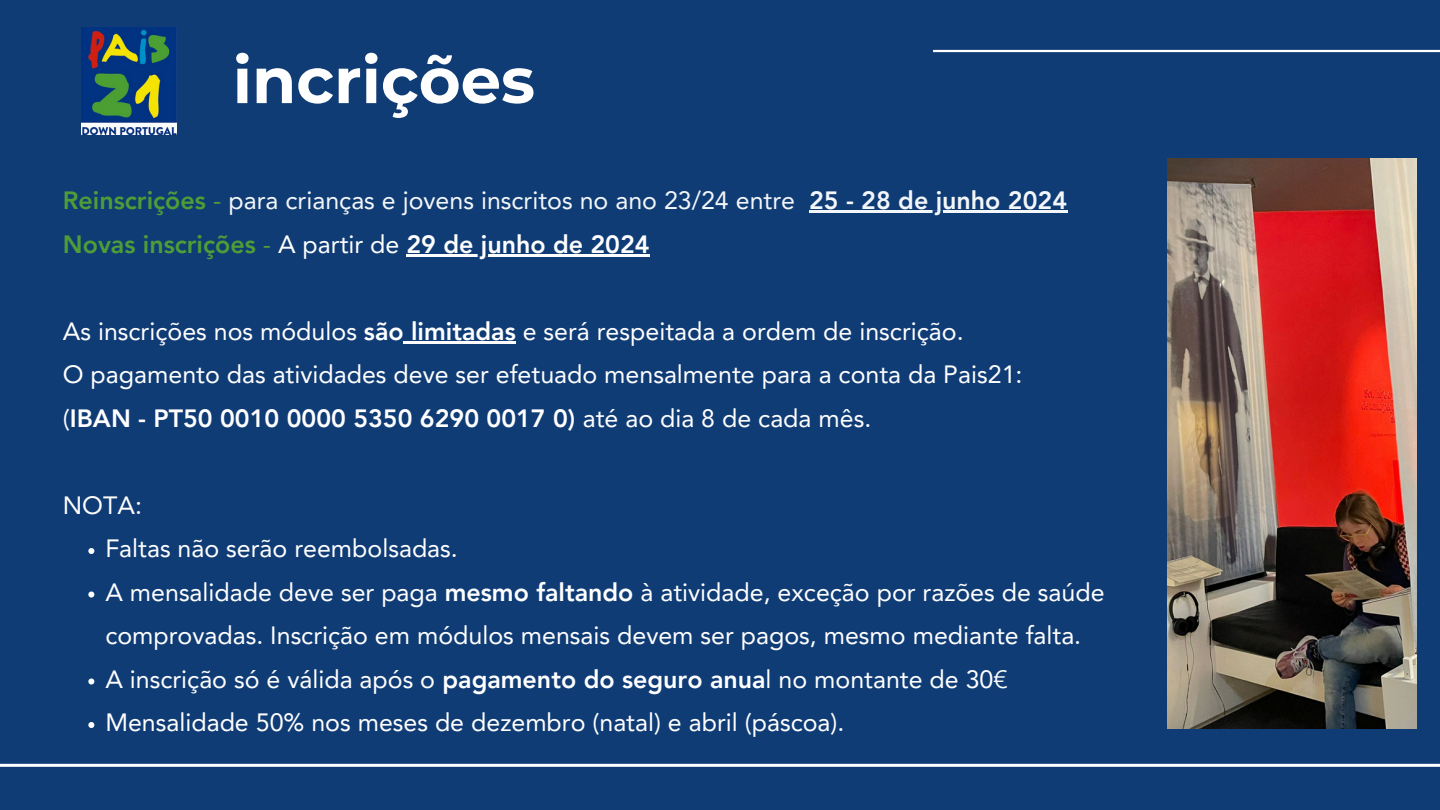
<style>
.page{position:relative;width:1440px;height:810px;background:#103c76}
.page>*{position:absolute;margin:0;border:0;box-sizing:border-box;transform-origin:0 0}
.t1{font:700 64px "Montserrat";color:#fff}
.t2{font:25px/43.5px "Avenir LT Pro";color:#fff}
.t3{font:25px "Avenir LT Pro";color:#f4f7f9}
.t4{font:800 25px "Avenir LT Pro";color:#4e9d37}
.t5{font:800 25px "Avenir LT Pro";color:#f4f7f9}
.s1{font-weight:800;color:#4e9d37}
.s2{color:#4e9d37}
.s3{font-weight:400}
.s4{font-weight:400;color:#fff}
.s5{color:#fff}
.s6{font-weight:800}
</style>
<div class="page">
<hr style="left:0;top:764px;width:1440px;height:3px;background:#fff">
<hr style="left:933px;top:50px;width:507px;height:2px;background:#fff">
<img style="left:1168px;top:158px;width:249px;height:570px">
<hr style="left:809px;top:211px;width:258px;height:2px;background:#f4f7f9">
<hr style="left:406px;top:254px;width:244px;height:2px;background:#fff">
<hr style="left:404px;top:341px;width:112px;height:2px;background:#fff">
<svg style="left:88px;top:548px;width:6px;height:6px"></svg>
<svg style="left:88px;top:592px;width:6px;height:6px"></svg>
<svg style="left:88px;top:679px;width:6px;height:6px"></svg>
<svg style="left:88px;top:722px;width:6px;height:6px"></svg>
<img style="left:81px;top:27px;width:95px;height:107px">
<h1 class="t1" style="left:233px;top:41px;width:304px">incrições</h1>
<p class="t3" style="left:63px;top:190px;width:734px"><span class="s1">Reinscrições</span> <span class="s2">-</span> para crianças e jovens inscritos no ano 23/24 entre</p>
<p class="t5" style="left:809px;top:190px;width:260px">25 - 28 de junho 2024</p>
<p class="t4" style="left:63px;top:234px;width:588px">Novas inscrições <span class="s3">-</span> <span class="s4">A partir de</span> <span class="s5">29 de junho de 2024</span></p>
<p class="t2" style="left:63px;top:311px;width:902px">As inscrições nos módulos <span class="s6">são limitadas</span> e será respeitada a ordem de inscrição.</p>
<p class="t2" style="left:63px;top:355px;width:961px">O pagamento das atividades deve ser efetuado mensalmente para a conta da Pais21: (<span class="s6">IBAN - PT50 0010 0000 5350 6290 0017 0)</span> até ao dia 8 de cada mês.</p>
<p class="t2" style="left:105px;top:485px;width:354px;text-indent:-42px">NOTA:<br>Faltas não serão reembolsadas.</p>
<h2 class="t2" style="left:105px;top:572px;width:1001px">A mensalidade deve ser paga <span class="s6">mesmo faltando</span> à atividade, exceção por razões de saúde</h2>
<p class="t2" style="left:105px;top:616px;width:977px">comprovadas. Inscrição em módulos mensais devem ser pagos, mesmo mediante falta.<br>A inscrição só é válida após o <span class="s6">pagamento do seguro anua</span>l no montante de 30€</p>
<p class="t2" style="left:105px;top:703px;width:741px">Mensalidade 50% nos meses de dezembro (natal) e abril (páscoa).</p>
</div>
